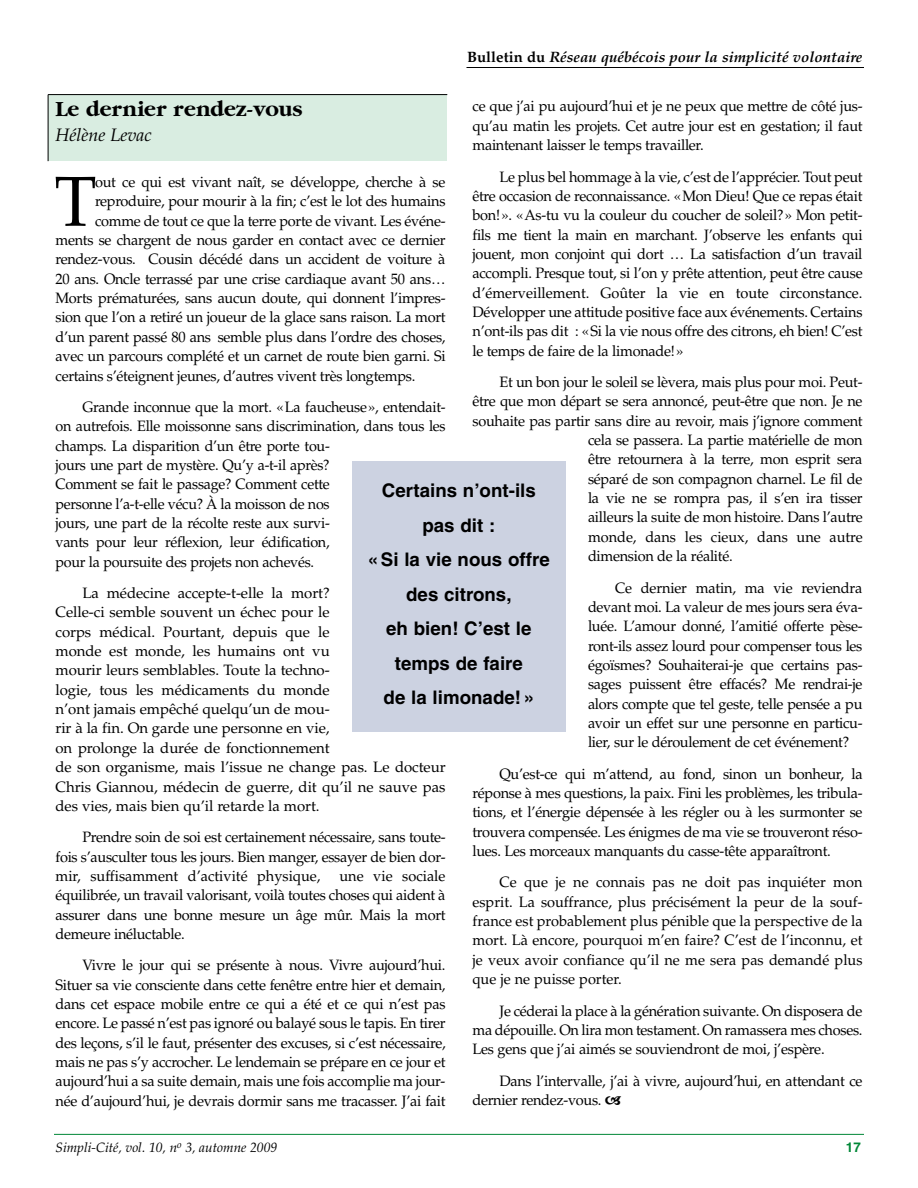
<style>
.page{position:relative;width:918px;height:1188px;background:#fff}
.page>*{position:absolute;margin:0;border:0;box-sizing:border-box;transform-origin:0 0}
.t1{font:70.65px "Palatino";color:#000}
.t2{font:700 22.5px "Garamond";color:#000}
.t3{font:700 18.75px/34.5px "Helvetica";color:#000;text-align:center}
.t4{font:italic 18px "Palatino";color:#000}
.t5{font:15px/19.4px "Palatino";letter-spacing:-.02em;color:#000;text-align:justify}
.t6{font:15px/19.4px "Palatino";letter-spacing:-.02em;color:#000;scale:.96 1}
.t7{font:italic 700 15px "Palatino";color:#000}
.t8{font:15px "Palatino";color:#000}
.t9{font:italic 13.5px "Palatino";color:#000}
.t10{font:700 13.5px "Helvetica";color:#018737}
.s1{font-style:normal}
</style>
<div class="page">
<div style="left:48px;top:95px;width:399px;height:66px;background:#d9ede1"></div>
<hr style="left:48px;top:94px;width:399px;height:1px;background:#000">
<hr style="left:48px;top:95px;width:1px;height:66px;background:#000">
<hr style="left:466px;top:67px;width:398px;height:1px;background:#000">
<hr style="left:54px;top:1134px;width:810px;height:1px;background:#018737">
<div style="left:352px;top:461px;width:214px;height:271px;background:#ccd2e1"></div>
<p class="t7" style="left:467px;top:51px;width:397px"><span class="s1">Bulletin du</span> Réseau québécois pour la simplicité volontaire</p>
<h2 class="t2" style="left:56px;top:95px;width:249px">Le dernier rendez-vous</h2>
<p class="t4" style="left:56px;top:127px;width:98px">Hélène Levac</p>
<h1 class="t1" style="left:54px;top:174px;width:44px">T</h1>
<p class="t5" style="left:95px;top:174px;width:352px">out ce qui est vivant naît, se développe, cherche à se</p>
<p class="t5" style="left:473px;top:98px;width:392px">ce que j’ai pu aujourd’hui et je ne peux que mettre de côté jus&shy;qu’au matin les projets. Cet autre jour est en gestation; il faut maintenant laisser le temps travailler.</p>
<p class="t5" style="left:473px;top:169px;width:392px;text-indent:27px">Le plus bel hommage à la vie, c’est de l’apprécier. Tout peut être occasion de reconnaissance. «Mon Dieu! Que ce repas était bon!». «As-tu vu la couleur du coucher de soleil?» Mon petit&shy;fils me tient la main en marchant. J’observe les enfants qui jouent, mon conjoint qui dort … La satisfaction d’un travail accompli. Presque tout, si l’on y prête attention, peut être cause d’émerveillement. Goûter la vie en toute circonstance.<br>Développer une attitude positive face aux événements. Certains n’ont-ils pas dit : «Si la vie nous offre des citrons, eh bien! C’est le temps de faire de la limonade!»</p>
<p class="t5" style="left:500px;top:374px;width:365px">Et un bon jour le soleil se lèvera, mais plus pour moi. Peut-</p>
<p class="t5" style="left:473px;top:393px;width:392px">être que mon départ se sera annoncé, peut-être que non. Je ne</p>
<p class="t5" style="left:473px;top:413px;width:392px">souhaite pas partir sans dire au revoir, mais j’ignore comment</p>
<p class="t5" style="left:588px;top:432px;width:276px">cela se passera. La partie matérielle de mon</p>
<p class="t5" style="left:588px;top:451px;width:276px">être retournera à la terre, mon esprit sera</p>
<p class="t5" style="left:588px;top:471px;width:276px">séparé de son compagnon charnel. Le fil de</p>
<p class="t5" style="left:588px;top:490px;width:276px">la vie ne se rompra pas, il s’en ira tisser</p>
<p class="t5" style="left:588px;top:509px;width:276px">ailleurs la suite de mon histoire. Dans l’autre</p>
<p class="t8" style="left:588px;top:531px;width:276px">monde, dans les cieux, dans une autre</p>
<p class="t5" style="left:588px;top:548px;width:146px">dimension de la réalité.</p>
<p class="t5" style="left:588px;top:580px;width:276px;text-indent:27px">Ce dernier matin, ma vie reviendra devant moi. La valeur de mes jours sera éva&shy;luée. L’amour donné, l’amitié offerte pèse&shy;ront-ils assez lourd pour compenser tous les égoïsmes? Souhaiterai-je que certains pas&shy;sages puissent être effacés? Me rendrai-je alors compte que tel geste, telle pensée a pu avoir un effet sur une personne en particu&shy;lier, sur le déroulement de cet événement?</p>
<p class="t5" style="left:473px;top:766px;width:392px;text-indent:27px">Qu’est-ce qui m’attend, au fond, sinon un bonheur, la réponse à mes questions, la paix. Fini les problèmes, les tribula&shy;tions, et l’énergie dépensée à les régler ou à les surmonter se trouvera compensée. Les énigmes de ma vie se trouveront réso&shy;lues. Les morceaux manquants du casse-tête apparaîtront.</p>
<p class="t5" style="left:472px;top:874px;width:392px;text-indent:27px">Ce que je ne connais pas ne doit pas inquiéter mon esprit. La souffrance, plus précisément la peur de la souf&shy;france est probablement plus pénible que la perspective de la mort. Là encore, pourquoi m’en faire? C’est de l’inconnu, et je veux avoir confiance qu’il ne me sera pas demandé plus que je ne puisse porter.</p>
<p class="t5" style="left:472px;top:1003px;width:392px;text-indent:27px">Je céderai la place à la génération suivante. On disposera de ma dépouille. On lira mon testament. On ramassera mes choses.<br>Les gens que j’ai aimés se souviendront de moi, j’espère.</p>
<p class="t5" style="left:472px;top:1073px;width:392px;text-indent:27px">Dans l’intervalle, j’ai à vivre, aujourd’hui, en attendant ce dernier rendez-vous.</p>
<p class="t5" style="left:95px;top:193px;width:352px">reproduire, pour mourir à la fin; c’est le lot des humains</p>
<p class="t5" style="left:95px;top:213px;width:352px">comme de tout ce que la terre porte de vivant. Les événe-</p>
<p class="t5" style="left:56px;top:232px;width:392px">ments se chargent de nous garder en contact avec ce dernier</p>
<p class="t5" style="left:56px;top:251px;width:392px">rendez-vous. Cousin décédé dans un accident de voiture à</p>
<p class="t5" style="left:56px;top:271px;width:392px">20 ans. Oncle terrassé par une crise cardiaque avant 50 ans…</p>
<p class="t5" style="left:56px;top:290px;width:392px">Morts prématurées, sans aucun doute, qui donnent l’impres-</p>
<p class="t5" style="left:56px;top:309px;width:392px">sion que l’on a retiré un joueur de la glace sans raison. La mort</p>
<p class="t5" style="left:56px;top:329px;width:392px">d’un parent passé 80 ans semble plus dans l’ordre des choses,</p>
<p class="t5" style="left:56px;top:348px;width:392px">avec un parcours complété et un carnet de route bien garni. Si</p>
<p class="t5" style="left:56px;top:368px;width:361px">certains s’éteignent jeunes, d’autres vivent très longtemps.</p>
<p class="t6" style="left:56px;top:399px;width:408px;text-indent:27px">Grande inconnue que la mort. «La faucheuse», entendait&shy;on autrefois. Elle moissonne sans discrimination, dans tous les champs. La disparition d’un être porte tou-<br>jours une part de mystère. Qu’y a-t-il après?<br>Comment se fait le passage? Comment cette<br>personne l’a-t-elle vécu? À la moisson de nos<br>jours, une part de la récolte reste aux survi-<br>vants pour leur réflexion, leur édification,<br>pour la poursuite des projets non achevés.</p>
<p class="t5" style="left:56px;top:585px;width:392px;text-align:left;text-indent:27px">La médecine accepte-t-elle la mort?<br>Celle-ci semble souvent un échec pour le<br>corps médical. Pourtant, depuis que le<br>monde est monde, les humains ont vu<br>mourir leurs semblables. Toute la techno-<br>logie, tous les médicaments du monde<br>n’ont jamais empêché quelqu’un de mou-<br>rir à la fin. On garde une personne en vie,<br>on prolonge la durée de fonctionnement<br>de son organisme, mais l’issue ne change pas. Le docteur Chris Giannou, médecin de guerre, dit qu’il ne sauve pas des vies, mais bien qu’il retarde la mort.</p>
<p class="t5" style="left:56px;top:829px;width:392px;text-indent:27px">Prendre soin de soi est certainement nécessaire, sans toute&shy;fois s’ausculter tous les jours. Bien manger, essayer de bien dor&shy;mir, suffisamment d’activité physique,</p>
<p class="t3" style="left:368px;top:475px;width:183px">Certains n’ont-ils pas dit :<br>«Si la vie nous offre des citrons,<br>eh bien! C’est le temps de faire<br>de la limonade! »</p>
<p class="t5" style="left:56px;top:868px;width:392px;text-indent:284px">une vie sociale équilibrée, un travail valorisant, voilà toutes choses qui aident à assurer dans une bonne mesure un âge mûr. Mais la mort demeure inéluctable.</p>
<p class="t5" style="left:55px;top:957px;width:392px;text-indent:27px">Vivre le jour qui se présente à nous. Vivre aujourd’hui.<br>Situer sa vie consciente dans cette fenêtre entre hier et demain, dans cet espace mobile entre ce qui a été et ce qui n’est pas encore. Le passé n’est pas ignoré ou balayé sous le tapis. En tirer des leçons, s’il le faut, présenter des excuses, si c’est nécessaire, mais ne pas s’y accrocher. Le lendemain se prépare en ce jour et aujourd’hui a sa suite demain, mais une fois accomplie ma jour&shy;née d’aujourd’hui, je devrais dormir sans me tracasser. J’ai fait</p>
<p class="t9" style="left:56px;top:1142px;width:223px">Simpli-Cité, vol. 10, n<sup>o</sup> 3, automne 2009</p>
<p class="t10" style="left:846px;top:1142px;width:17px">17</p>
</div>
